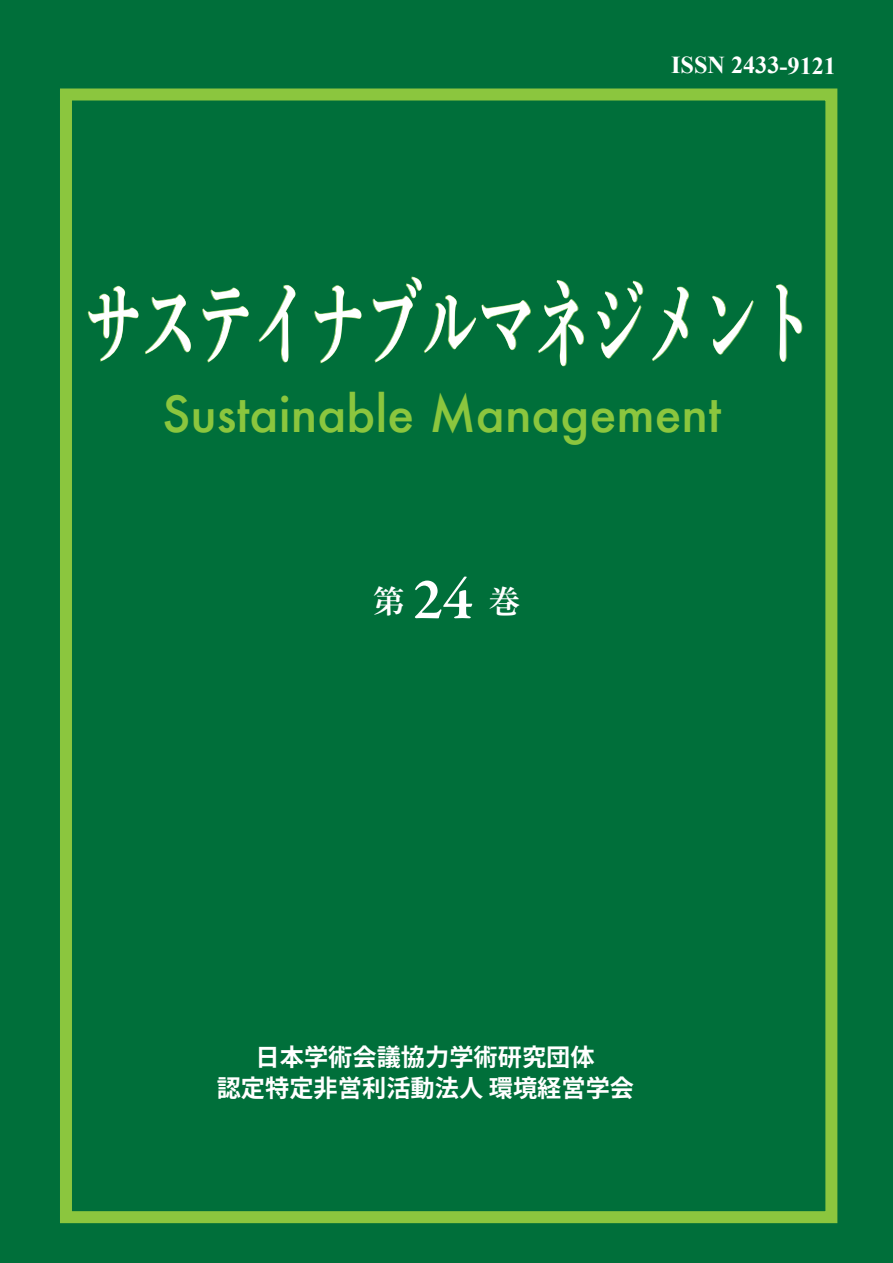
<style>
.page{position:relative;width:893px;height:1263px;background:#006f3a}
.page>*{position:absolute;margin:0;border:0;box-sizing:border-box;transform-origin:0 0}
.t1{font:93.75px "DNP Shuei Min Pr 6 N B";color:#fff;scale:.6 1}
.t2{font:600 60px "Garamond Premr Pro";color:#fff}
.t3{font:500 48.6px "Futura";color:#8bc63e}
.t4{font:31.5px "DNP Shuei Min Pr 6 N B";color:#fff}
.t5{font:700 24.3px "Source Han Sans JP";color:#fff}
.t6{font:700 24.3px "Times New Roman";letter-spacing:-.005em;color:#fff}
.s1{font-family:"DNP Shuei Min Pr 6 N B";font-weight:400;font-size:31.5px}
</style>
<div class="page">
<div style="left:60px;top:88px;width:777px;height:1135px;border:12px solid #8bc63e"></div>
<svg style="left:87px;top:285px;width:52px;height:77px"></svg>
<svg style="left:145px;top:294px;width:46px;height:60px"></svg>
<svg style="left:202px;top:287px;width:47px;height:76px"></svg>
<svg style="left:258px;top:285px;width:38px;height:78px"></svg>
<svg style="left:314px;top:285px;width:48px;height:79px"></svg>
<svg style="left:372px;top:276px;width:159px;height:87px"></svg>
<svg style="left:538px;top:280px;width:46px;height:87px"></svg>
<svg style="left:597px;top:280px;width:46px;height:79px"></svg>
<svg style="left:652px;top:286px;width:37px;height:75px"></svg>
<svg style="left:712px;top:295px;width:42px;height:60px"></svg>
<svg style="left:776px;top:284px;width:26px;height:78px"></svg>
<p class="t6" style="left:671px;top:48px;width:167px">ISSN 2433-9121</p>
<h1 class="t1" style="left:86px;top:271px;width:1216px">サステイナブルマネジメント</h1>
<h3 class="t3" style="left:162px;top:381px;width:561px">Sustainable Management</h3>
<p class="t4" style="left:373px;top:583px;width:33px">第</p>
<h2 class="t2" style="left:413px;top:563px;width:109px">24 <span class="s1">巻</span></h2>
<p class="t5" style="left:256px;top:1043px;width:341px">日本学術会議協力学術研究団体</p>
<p class="t5" style="left:217px;top:1074px;width:419px">認定特定非営利活動法人 環境経営学会</p>
</div>
